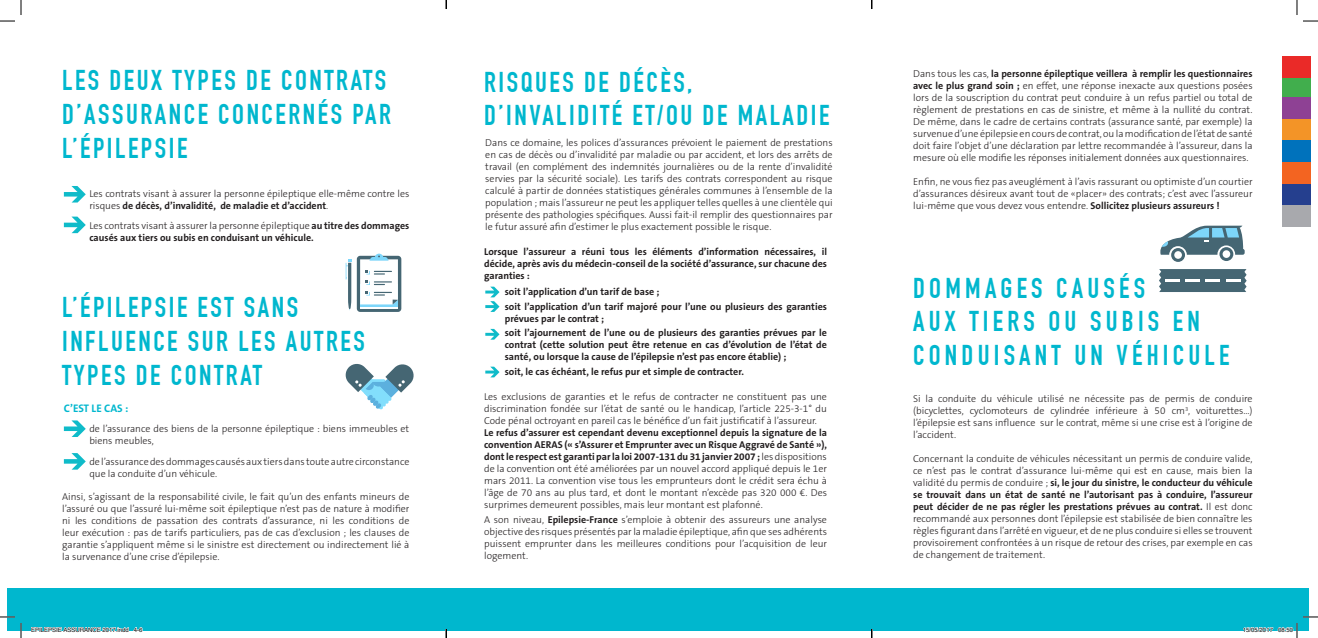
<style>
.page{position:relative;width:1318px;height:638px;background:#fff}
.page>*{position:absolute;margin:0;border:0;box-sizing:border-box;transform-origin:0 0}
.t1{font:700 28px "DIN Condensed";letter-spacing:.12em;color:#00b7ce}
.t2{font:700 28px/33.6px "DIN Condensed";letter-spacing:.15em;color:#00b7ce}
.t3{font:700 28px/33.6px "DIN Condensed";letter-spacing:.09em;color:#00b7ce}
.t4{font:700 11px "The Sans B7";letter-spacing:-.005em;color:#00b7ce}
.t5{font:300 10px/12px "The Sans B3";color:#231f20;text-align:justify}
.t6{font:700 10px/12px "The Sans B7";color:#231f20}
.t7{font:6px "Helvetica";color:#000}
.s1{font-family:"The Sans B3";font-weight:300}
.s2{font-family:"The Sans B7";font-weight:700}
</style>
<div class="page">
<div style="left:1282px;top:57px;width:29px;height:21px;background:#ea2a28"></div>
<div style="left:1282px;top:78px;width:29px;height:22px;background:#41ae4d"></div>
<div style="left:1282px;top:98px;width:29px;height:21px;background:#8e4194"></div>
<div style="left:1282px;top:119px;width:29px;height:22px;background:#f39427"></div>
<div style="left:1282px;top:141px;width:29px;height:21px;background:#0072bc"></div>
<div style="left:1282px;top:162px;width:29px;height:22px;background:#f36421"></div>
<div style="left:1282px;top:184px;width:29px;height:21px;background:#253f8e"></div>
<div style="left:1282px;top:205px;width:29px;height:22px;background:#a8a9ad"></div>
<div style="left:7px;top:588px;width:1301px;height:42px;background:#00b7ce"></div>
<div style="left:357px;top:256px;width:44px;height:56px;background:#456673;border-radius:3px"></div>
<div style="left:360px;top:286px;width:38px;height:22px;background:#7dd6fa"></div>
<svg style="left:360px;top:304px;width:33px;height:1px"></svg>
<svg style="left:360px;top:253px;width:38px;height:51px"></svg>
<svg style="left:346px;top:259px;width:5px;height:51px"></svg>
<svg style="left:1159px;top:269px;width:87px;height:23px"></svg>
<svg style="left:1160px;top:225px;width:84px;height:37px"></svg>
<svg style="left:64px;top:186px;width:22px;height:16px"></svg>
<svg style="left:485px;top:286px;width:14px;height:26px"></svg>
<svg style="left:485px;top:329px;width:14px;height:10px"></svg>
<svg style="left:485px;top:366px;width:14px;height:11px"></svg>
<svg style="left:64px;top:216px;width:22px;height:17px"></svg>
<svg style="left:64px;top:420px;width:22px;height:17px"></svg>
<svg style="left:64px;top:453px;width:22px;height:16px"></svg>
<svg style="left:345px;top:364px;width:69px;height:45px"></svg>
<svg style="left:1303px;top:20px;width:15px;height:2px"></svg>
<svg style="left:1303px;top:616px;width:15px;height:1px"></svg>
<svg style="left:0;top:0;width:22px;height:22px"></svg>
<svg style="left:0;top:616px;width:22px;height:21px"></svg>
<svg style="left:1296px;top:0;width:1px;height:15px"></svg>
<svg style="left:31px;top:627px;width:112px;height:4px"></svg>
<svg style="left:1243px;top:623px;width:54px;height:14px"></svg>
<h1 class="t1" style="left:62px;top:64px;width:13px">LES</h1>
<h1 class="t1" style="left:109px;top:64px;width:102px">DEUX TYPES</h1>
<h1 class="t1" style="left:246px;top:64px;width:77px">DE CONTRATS</h1>
<h1 class="t1" style="left:62px;top:98px;width:37px">D’ASSURANCE</h1>
<h1 class="t1" style="left:218px;top:98px;width:43px">CONCERN</h1>
<h1 class="t1" style="left:318px;top:98px;width:48px">ÉS PAR</h1>
<h1 class="t1" style="left:62px;top:131px;width:44px">L’ÉPILEPSIE</h1>
<p class="t5" style="left:89px;top:188px;width:322px">Les contrats visant à assurer la personne épileptique elle-même contre les</p>
<p class="t6" style="left:89px;top:200px;width:240px"><span class="s1">risques</span> de décès, d’invalidité, de maladie et d’accident<span class="s1">.</span></p>
<p class="t5" style="left:89px;top:220px;width:322px">Les contrats visant à assurer la personne épileptique <span class="s2">au titre des dommages</span></p>
<p class="t6" style="left:89px;top:232px;width:226px">causés aux tiers ou subis en conduisant un véhicule.</p>
<h1 class="t1" style="left:62px;top:291px;width:31px">L’ÉPILEPSIE</h1>
<h1 class="t1" style="left:198px;top:291px;width:61px">EST SANS</h1>
<h1 class="t1" style="left:62px;top:324px;width:50px">INFLUENCE</h1>
<h1 class="t1" style="left:188px;top:324px;width:15px">SUR</h1>
<h1 class="t1" style="left:238px;top:324px;width:13px">LES</h1>
<h1 class="t1" style="left:286px;top:324px;width:15px">AUTRES</h1>
<h1 class="t1" style="left:62px;top:358px;width:39px">TYPES</h1>
<h1 class="t1" style="left:136px;top:358px;width:77px">DE CONTRAT</h1>
<p class="t4" style="left:64px;top:402px;width:66px">C’est le cas :</p>
<p class="t5" style="left:89px;top:423px;width:321px">de l’assurance des biens de la personne épileptique : biens immeubles et biens meubles,</p>
<p class="t5" style="left:89px;top:455px;width:322px">de l’assurance des dommages causés aux tiers dans toute autre circonstance que la conduite d’un véhicule.</p>
<p class="t5" style="left:62px;top:491px;width:349px">Ainsi, s’agissant de la responsabilité civile, le fait qu’un des enfants mineurs de l’assuré ou que l’assuré lui-même soit épileptique n’est pas de nature à modifier ni les conditions de passation des contrats d’assurance, ni les conditions de leur exécution : pas de tarifs particuliers, pas de cas d’exclusion ; les clauses de garantie s’appliquent même si le sinistre est directement ou indirectement lié à la survenance d’une crise d’épilepsie.</p>
<h1 class="t3" style="left:484px;top:65px;width:347px">RISQUES DE DÉCÈS,<br>D’INVALIDITÉ ET/OU DE MALADIE</h1>
<p class="t6" style="left:913px;top:68px;width:341px"><span class="s1">Dans tous les cas,</span> la personne épileptique veillera à remplir les questionnaires</p>
<p class="t5" style="left:913px;top:80px;width:341px"><span class="s2">avec le plus grand soin ;</span> en effet, une réponse inexacte aux questions posées lors de la souscription du contrat peut conduire à un refus partiel ou total de règlement de prestations en cas de sinistre, et même à la nullité du contrat.<br>De même, dans le cadre de certains contrats (assurance santé, par exemple) la survenue d’une épilepsie en cours de contrat, ou la modification de l’état de santé doit faire l’objet d’une déclaration par lettre recommandée à l’assureur, dans la mesure où elle modifie les réponses initialement données aux questionnaires.</p>
<p class="t5" style="left:913px;top:176px;width:341px">E nfin, ne vous fiez pas aveuglément à l’avis rassurant ou optimiste d’un courtier d’assurances désireux avant tout de «placer» des contrats; c’est avec l’assureur lui-même que vous devez vous entendre. <span class="s2">Sollicitez plusieurs assureurs !</span></p>
<p class="t5" style="left:485px;top:137px;width:349px">Dans ce domaine, les polices d’assurances prévoient le paiement de prestations en cas de décès ou d’invalidité par maladie ou par accident, et lors des arrêts de travail (en complément des indemnités journalières ou de la rente d’invalidité servies par la sécurité sociale). Les tarifs des contrats correspondent au risque calculé à partir de données statistiques générales communes à l’ensemble de la population ; mais l’assureur ne peut les appliquer telles quelles à une clientèle qui présente des pathologies spécifiques. Aussi fait-il remplir des questionnaires par le futur assuré afin d’estimer le plus exactement possible le risque.</p>
<p class="t6" style="left:484px;top:246px;width:344px;text-align:justify">Lorsque l’assureur a réuni tous les éléments d’information nécessaires, il décide, après avis du médecin-conseil de la société d’assurance, sur chacune des garanties :</p>
<p class="t6" style="left:505px;top:284px;width:324px;line-height:14.8px">soit l’application d’un tarif de base ;<br>soit l’application d’un tarif majoré pour l’une ou plusieurs des garanties</p>
<p class="t6" style="left:505px;top:311px;width:324px;line-height:14.8px">prévues par le contrat ;<br>soit l’ajournement de l’une ou de plusieurs des garanties prévues par le</p>
<p class="t6" style="left:505px;top:339px;width:324px">contrat (cette solution peut être retenue en cas d’évolution de l’état de santé, ou lorsque la cause de l’épilepsie n’est pas encore établie) ;</p>
<p class="t6" style="left:505px;top:366px;width:241px">soit, le cas échéant, le refus pur et simple de contracter.</p>
<p class="t5" style="left:484px;top:391px;width:344px">Les exclusions de garanties et le refus de contracter ne constituent pas une discrimination fondée sur l’état de santé ou le handicap, l’article 225-3-1° du Code pénal octroyant en pareil cas le bénéfice d’un fait justificatif à l’assureur.</p>
<p class="t6" style="left:484px;top:427px;width:344px">Le refus d’assurer est cependant devenu exceptionnel depuis la signature de la convention AERAS</p>
<p class="t6" style="left:484px;top:439px;width:344px;text-align:right">(« s’Assurer et Emprunter avec un Risque Aggravé de Santé »),<br>dont le respect est garanti par la loi 2007-131 du 31 janvier 2007 ; <span class="s1">les dispositions</span></p>
<p class="t5" style="left:484px;top:463px;width:344px">de la convention ont été améliorées par un nouvel accord appliqué depuis le 1er mars 2011. La convention vise tous les emprunteurs dont le crédit sera échu à l’âge de 70 ans au plus tard, et dont le montant n’excède pas 320 000 €. Des surprimes demeurent possibles, mais leur montant est plafonné.</p>
<p class="t5" style="left:484px;top:513px;width:344px">A son niveau, <span class="s2">Epilepsie-France</span> s’emploie à obtenir des assureurs une analyse objective des risques présentés par la maladie épileptique, afin que ses adhérents puissent emprunter dans les meilleures conditions pour l’acquisition de leur logement.</p>
<h1 class="t2" style="left:913px;top:271px;width:318px;text-indent:72px">AGES CAUSÉS<br>AUX TIERS OU SUBIS EN<br>CONDUISANT UN VÉHICULE</h1>
<h1 class="t1" style="left:913px;top:271px;width:34px">DOMM</h1>
<p class="t5" style="left:913px;top:393px;width:341px">Si la conduite du véhicule utilisé ne nécessite pas de permis de conduire (bicyclettes, cyclomoteurs de cylindrée inférieure à 50 cm<sup>3</sup>, voiturettes…) l’épilepsie est sans influence sur le contrat, même si une crise est à l’origine de l’accident.</p>
<p class="t5" style="left:913px;top:453px;width:341px">Concernant la conduite de véhicules nécessitant un permis de conduire valide, ce n’est pas le contrat d’assurance lui-même qui est en cause, mais bien la</p>
<p class="t6" style="left:913px;top:477px;width:341px;text-align:justify"><span class="s1">validité du permis de conduire ;</span> si, le jour du sinistre, le conducteur du véhicule se trouvait dans un état de santé ne l’autorisant pas à conduire, l’assureur peut décider de ne pas régler les prestations prévues au contrat. <span class="s1">I l est donc</span></p>
<p class="t5" style="left:913px;top:513px;width:341px">recommandé aux personnes dont l’épilepsie est stabilisée de bien connaître les règles figurant dans l’arrêté en vigueur, et de ne plus conduire si elles se trouvent provisoirement confrontées à un risque de retour des crises, par exemple en cas de changement de traitement.</p>
<p class="t7" style="left:31px;top:625px;width:113px">EPILEPSIE ASSURANCE 2017.indd 4-6</p>
<p class="t7" style="left:1243px;top:625px;width:52px">15/05/2017 08:50</p>
</div>
